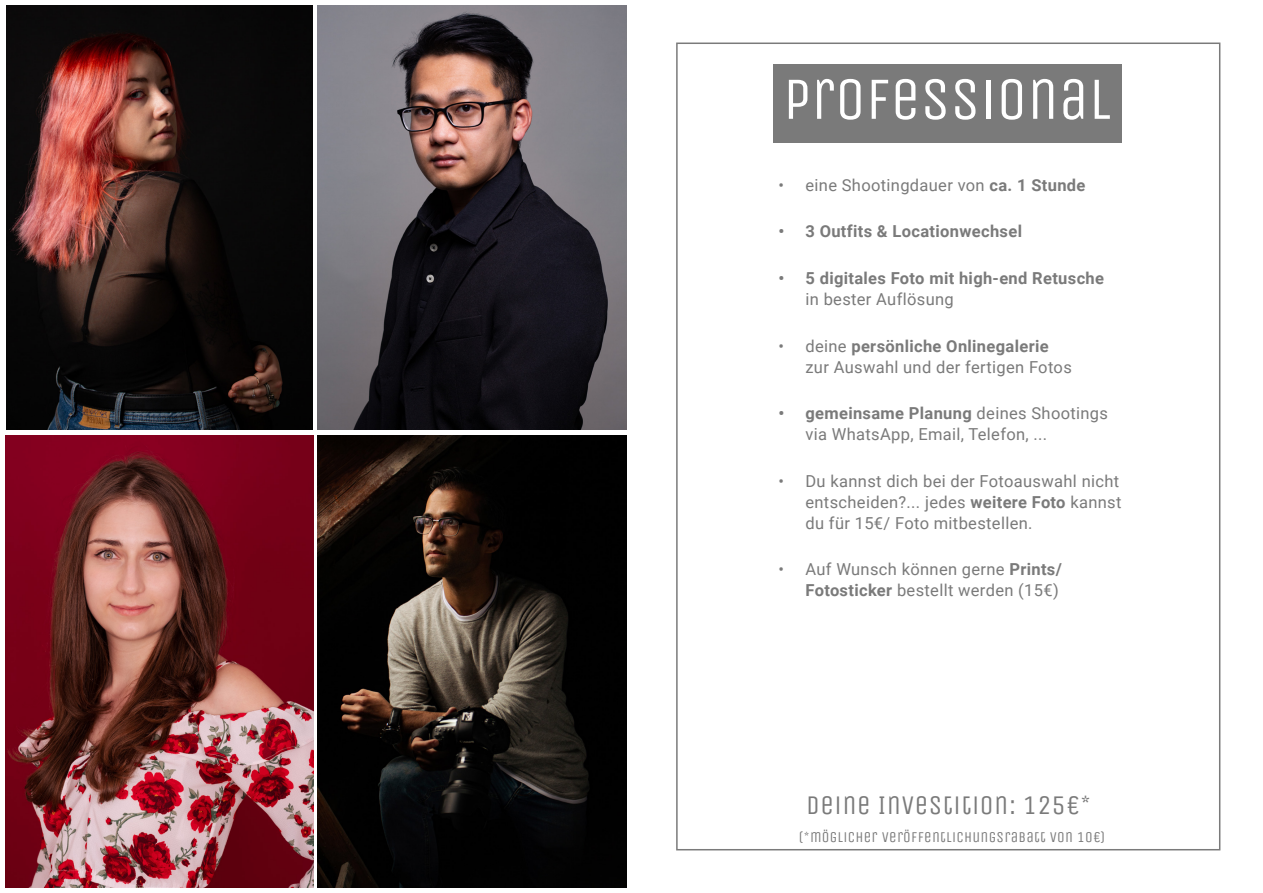
<style>
.page{position:relative;width:1263px;height:893px;background:#fff}
.page>*{position:absolute;margin:0;border:0;box-sizing:border-box;transform-origin:0 0}
.t1{font:60px "Unica One";color:#fff}
.t2{font:27px "Unica One";letter-spacing:.02em;color:#7a7a7a}
.t3{font:16.5px/21px "Roboto";letter-spacing:.02em;color:#7a7a7a}
.t4{font:700 16.5px/21px "Roboto";letter-spacing:.02em;color:#7a7a7a}
.t5{font:15px "Unica One";letter-spacing:.02em;color:#7a7a7a}
.s1{font-weight:700}
.s2{font-weight:400}
</style>
<div class="page">
<img style="left:5px;top:435px;width:308px;height:453px">
<div style="left:773px;top:64px;width:348px;height:78px;background:#7a7a7a"></div>
<img style="left:318px;top:435px;width:308px;height:452px">
<img style="left:6px;top:5px;width:307px;height:424px">
<img style="left:318px;top:5px;width:308px;height:425px">
<p class="t1" style="left:783px;top:64px;width:329px">PROFESSIONAL</p>
<p class="t3" style="left:778px;top:174px;width:308px">• eine Shootingdauer von <span class="s1">ca. 1 Stunde</span></p>
<p class="t4" style="left:778px;top:220px;width:245px">• 3 Outfits &amp; Locationwechsel</p>
<p class="t4" style="left:805px;top:267px;width:300px;text-indent:-27px">• 5 digitales Foto mit high-end Retusche <span class="s2">in bester Auflösung</span></p>
<p class="t3" style="left:805px;top:335px;width:268px;text-indent:-27px">• deine <span class="s1">persönliche Onlinegalerie </span>zur Auswahl und der fertigen Fotos</p>
<p class="t3" style="left:805px;top:402px;width:304px;text-indent:-27px"><span class="s1">• gemeinsame Planung</span> deines Shootings via WhatsApp, Email, Telefon, ...</p>
<p class="t3" style="left:805px;top:470px;width:318px;text-indent:-27px">• Du kannst dich bei der Fotoauswahl nicht entscheiden?... jedes <span class="s1">weitere Foto</span> kannst du für 15€/ Foto mitbestellen.</p>
<p class="t3" style="left:778px;top:558px;width:285px;text-align:right">• Auf Wunsch können gerne <span class="s1">Prints/<br>Fotosticker</span> bestellt werden (15€)</p>
<p class="t2" style="left:806px;top:789px;width:286px">DEINE INVESTITION: 125€*</p>
<p class="t5" style="left:799px;top:828px;width:308px">(*MÖGLICHER VERÖFFENTLICHUNGSRABATT VON 10€)</p>
</div>
